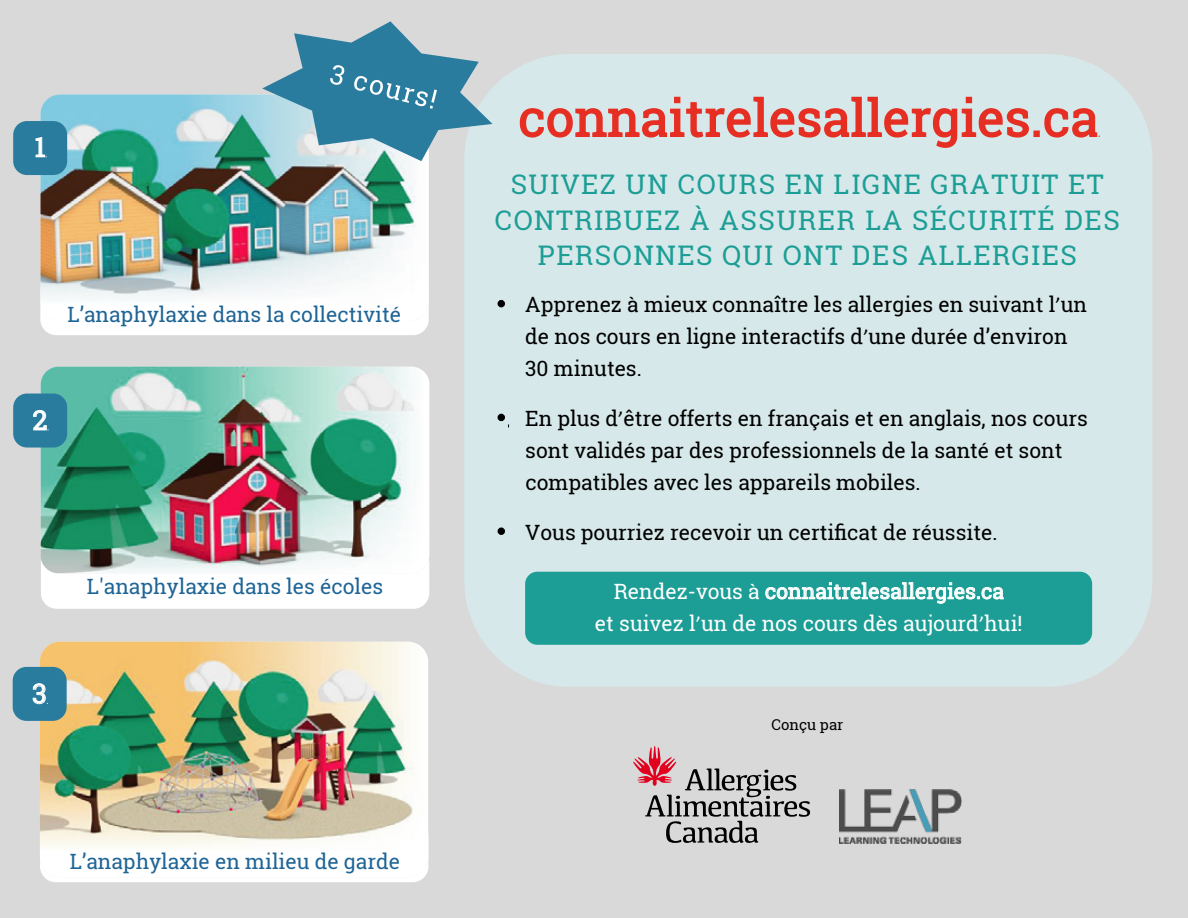
<style>
.page{position:relative;width:1188px;height:918px;background:#d9d9d9}
.page>*{position:absolute;margin:0;border:0;box-sizing:border-box;transform-origin:0 0}
.t1{font:51px "Roboto Slab";color:#e62e23}
.t2{font:27px/35.5px "Roboto Slab";letter-spacing:.055em;color:#1c9e96;text-align:center}
.t3{font:27px "Roboto Slab";color:#fff}
.t4{font:21px/31.8px "Roboto Slab";color:#000}
.t5{font:21px "Roboto Slab";color:#1f6596}
.t6{font:21px/31.8px "Roboto Slab";color:#fff;text-align:center}
.t7{font:15px "Roboto Slab";color:#000}
.s1{font-family:"Myriad Pro"}
.s2{font-family:"Calibri"}
</style>
<div class="page">
<div style="left:464px;top:54px;width:688px;height:633px;background:#d6e8e9;border-radius:105px"></div>
<div style="left:41px;top:547px;width:388px;height:62px;background:#fff;border-radius:16px"></div>
<img style="left:41px;top:367px;width:388px;height:206px">
<div style="left:40px;top:274px;width:389px;height:61px;background:#fff;border-radius:16px"></div>
<img style="left:40px;top:94px;width:389px;height:227px">
<div style="left:40px;top:821px;width:388px;height:61px;background:#fff;border-radius:16px"></div>
<img style="left:40px;top:642px;width:388px;height:235px">
<svg style="left:262px;top:21px;width:231px;height:140px"></svg>
<div style="left:13px;top:394px;width:54px;height:54px;background:#2a7c9f;border-radius:14px"></div>
<div style="left:13px;top:121px;width:54px;height:54px;background:#2a7c9f;border-radius:14px"></div>
<div style="left:13px;top:667px;width:54px;height:54px;background:#2a7c9f;border-radius:14px"></div>
<div style="left:525px;top:572px;width:567px;height:73px;background:#1c9e96;border-radius:12px"></div>
<svg style="left:765px;top:582px;width:239px;height:22px"></svg>
<svg style="left:33px;top:410px;width:16px;height:21px"></svg>
<svg style="left:35px;top:137px;width:12px;height:21px"></svg>
<svg style="left:32px;top:683px;width:16px;height:21px"></svg>
<div style="left:498px;top:300px;width:7px;height:7px;border:3px solid #000;border-radius:50%"></div>
<div style="left:498px;top:414px;width:7px;height:7px;border:3px solid #000;border-radius:50%"></div>
<div style="left:498px;top:528px;width:7px;height:7px;border:3px solid #000;border-radius:50%"></div>
<svg style="left:519px;top:96px;width:510px;height:52px"></svg>
<div style="left:1033px;top:131px;width:7px;height:6px;border:1px solid #e62e23"></div>
<svg style="left:1044px;top:108px;width:56px;height:30px"></svg>
<svg style="left:633px;top:746px;width:177px;height:97px"></svg>
<img style="left:840px;top:789px;width:121px;height:54px">
<p class="t3" style="left:35px;top:129px;width:13px">1</p>
<p class="t5" style="left:68px;top:300px;width:335px">L’anaphylaxie dans la collectivité</p>
<p class="t3" style="left:33px;top:402px;width:16px">2</p>
<p class="t3" style="left:32px;top:675px;width:16px">3</p>
<p class="t5" style="left:87px;top:572px;width:298px">L'anaphylaxie dans les écoles</p>
<p class="t5" style="left:70px;top:847px;width:332px">L’anaphylaxie en milieu de garde</p>
<h1 class="t1" style="left:518px;top:83px;width:582px">connaitrelesallergies.ca</h1>
<p class="t2" style="left:495px;top:166px;width:626px">SUIVEZ UN COURS EN LIGNE GRATUIT ET<br>CONTRIBUEZ À ASSURER LA SÉCURITÉ DES<br>PERSONNES QUI ONT DES ALLERGIES</p>
<p class="t4" style="left:525px;top:288px;width:563px;text-indent:-27px"><span class="s1">•</span> Apprenez à mieux connaître les allergies en suivant l<span class="s2">’</span>un de nos cours en ligne interactifs d<span class="s2">’</span>une durée d’environ<br>30 minutes.</p>
<p class="t4" style="left:525px;top:402px;width:564px;text-indent:-27px"><span class="s1">•</span> En plus d<span class="s2">’</span>être offerts en français et en anglais, nos cours sont validés par des professionnels de la santé et sont compatibles avec les appareils mobiles.</p>
<p class="t4" style="left:498px;top:516px;width:501px"><span class="s1">•</span> Vous pourriez recevoir un certificat de réussite.</p>
<p class="t6" style="left:595px;top:575px;width:429px">Rendez-vous à connaitrelesallergies.ca<br>et suivez l<span class="s2">’</span>un de nos cours dès aujourd<span class="s2">’</span>hui!</p>
<p class="t7" style="left:772px;top:714px;width:73px">Conçu par</p>
</div>
